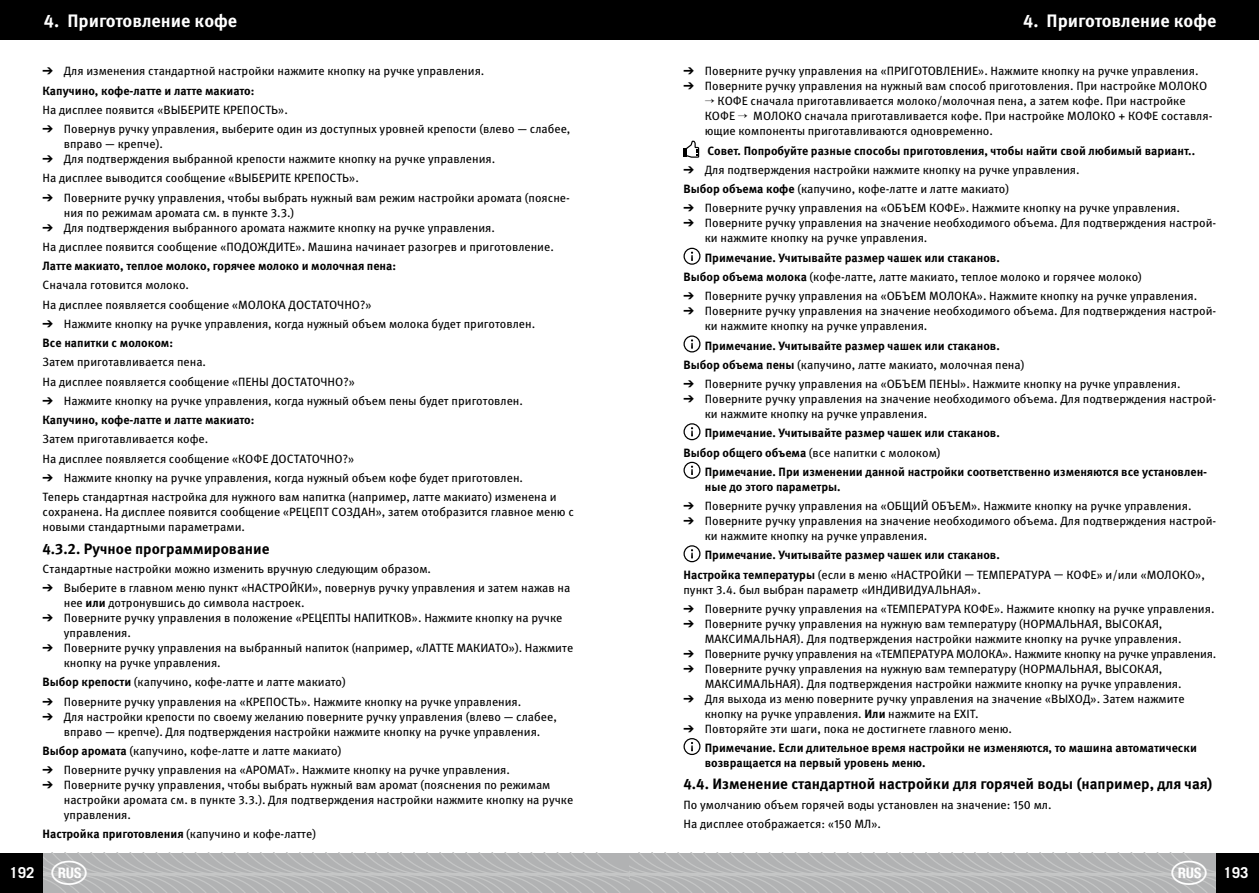
<style>
.page{position:relative;width:1259px;height:893px;background:#fff}
.page>*{position:absolute;margin:0;border:0;box-sizing:border-box;transform-origin:0 0}
.t1{font:700 18px "Meta Pro";color:#fff}
.t2{font:700 15px "Meta Pro";color:#000}
.t3{font:700 15px "Trade Gothic LT Std";color:#fff}
.t4{font:12px/15px "Meta Pro";color:#000}
.t5{font:700 12px/19.2px "Meta Pro";color:#000}
.s1{font-weight:700}
.s2{font-weight:400}
</style>
<div class="page">
<svg style="left:683px;top:141px;width:16px;height:17px"></svg>
<svg style="left:683px;top:248px;width:17px;height:17px"></svg>
<svg style="left:683px;top:335px;width:17px;height:17px"></svg>
<svg style="left:683px;top:423px;width:17px;height:17px"></svg>
<svg style="left:683px;top:462px;width:17px;height:17px"></svg>
<svg style="left:683px;top:545px;width:17px;height:17px"></svg>
<svg style="left:683px;top:738px;width:17px;height:17px"></svg>
<div style="left:0;top:0;width:1258px;height:40px;background:#000"></div>
<div style="left:1216px;top:853px;width:42px;height:40px;background:#000"></div>
<div style="left:0;top:853px;width:42px;height:40px;background:#000"></div>
<svg style="left:42px;top:853px;width:1174px;height:40px;background:#b5b6b7"></svg>
<h1 class="t1" style="left:44px;top:9px;width:195px">4. Приготовление кофе</h1>
<h1 class="t1" style="left:1023px;top:9px;width:195px">4. Приготовление кофе</h1>
<p class="t4" style="left:64px;top:64px;width:422px">Для изменения стандартной настройки нажмите кнопку на ручке управления.</p>
<p class="t5" style="left:43px;top:81px;width:213px">Капучино, кофе-латте и латте макиато:</p>
<p class="t4" style="left:64px;top:100px;width:508px;line-height:19.2px;text-indent:-21px">На дисплее появится «ВЫБЕРИТЕ КРЕПОСТЬ».<br>Повернув ручку управления, выберите один из доступных уровней крепости (влево — слабее,</p>
<p class="t4" style="left:64px;top:137px;width:433px">вправо — крепче).<br>Для подтверждения выбранной крепости нажмите кнопку на ручке управления.</p>
<p class="t4" style="left:64px;top:169px;width:507px;line-height:19.2px;text-indent:-21px">На дисплее выводится сообщение «ВЫБЕРИТЕ КРЕПОСТЬ».<br>Поверните ручку управления, чтобы выбрать нужный вам режим настройки аромата (поясне-</p>
<p class="t4" style="left:64px;top:205px;width:433px">ния по режимам аромата см. в пункте 3.3.)<br>Для подтверждения выбранного аромата нажмите кнопку на ручке управления.</p>
<p class="t4" style="left:43px;top:239px;width:513px">На дисплее появится сообщение «ПОДОЖДИТЕ». Машина начинает разогрев и приготовление.</p>
<p class="t5" style="left:43px;top:257px;width:355px">Латте макиато, теплое молоко, горячее молоко и молочная пена:</p>
<p class="t4" style="left:43px;top:278px;width:148px">Сначала готовится молоко.</p>
<p class="t4" style="left:43px;top:297px;width:331px">На дисплее появляется сообщение «МОЛОКА ДОСТАТОЧНО?»</p>
<p class="t4" style="left:64px;top:316px;width:473px">Нажмите кнопку на ручке управления, когда нужный объем молока будет приготовлен.</p>
<p class="t5" style="left:43px;top:334px;width:132px">Все напитки с молоком:</p>
<p class="t4" style="left:43px;top:355px;width:165px">Затем приготавливается пена.</p>
<p class="t4" style="left:43px;top:374px;width:314px">На дисплее появляется сообщение «ПЕНЫ ДОСТАТОЧНО?»</p>
<p class="t4" style="left:64px;top:393px;width:461px">Нажмите кнопку на ручке управления, когда нужный объем пены будет приготовлен.</p>
<p class="t5" style="left:43px;top:411px;width:213px">Капучино, кофе-латте и латте макиато:</p>
<p class="t4" style="left:43px;top:432px;width:167px">Затем приготавливается кофе.</p>
<p class="t4" style="left:43px;top:451px;width:313px">На дисплее появляется сообщение «КОФЕ ДОСТАТОЧНО?»</p>
<p class="t4" style="left:64px;top:470px;width:461px">Нажмите кнопку на ручке управления, когда нужный объем кофе будет приготовлен.</p>
<p class="t4" style="left:43px;top:490px;width:515px">Теперь стандартная настройка для нужного вам напитка (например, латте макиато) изменена и</p>
<p class="t4" style="left:43px;top:505px;width:533px">сохранена. На дисплее появится сообщение «РЕЦЕПТ СОЗДАН», затем отобразится главное меню с новыми стандартными параметрами.</p>
<p class="t2" style="left:43px;top:539px;width:228px">4.3.2. Ручное программирование</p>
<p class="t4" style="left:64px;top:559px;width:508px;line-height:19.2px;text-indent:-21px">Стандартные настройки можно изменить вручную следующим образом.<br>Выберите в главном меню пункт «НАСТРОЙКИ», повернув ручку управления и затем нажав на</p>
<p class="t4" style="left:64px;top:595px;width:511px">нее <span class="s1">или</span> дотронувшись до символа настроек.<br>Поверните ручку управления в положение «РЕЦЕПТЫ НАПИТКОВ». Нажмите кнопку на ручке управления.<br>Поверните ручку управления на выбранный напиток (например, «ЛАТТЕ МАКИАТО»). Нажмите кнопку на ручке управления.</p>
<p class="t4" style="left:64px;top:673px;width:459px;line-height:19.2px;text-indent:-21px"><span class="s1">Выбор крепости</span> (капучино, кофе-латте и латте макиато)<br>Поверните ручку управления на «КРЕПОСТЬ». Нажмите кнопку на ручке управления.</p>
<p class="t4" style="left:64px;top:709px;width:494px">Для настройки крепости по своему желанию поверните ручку управления (влево — слабее, вправо — крепче). Для подтверждения настройки нажмите кнопку на ручке управления.</p>
<p class="t4" style="left:64px;top:741px;width:448px;line-height:19.2px;text-indent:-21px"><span class="s1">Выбор аромата</span> (капучино, кофе-латте и латте макиато)<br>Поверните ручку управления на «АРОМАТ». Нажмите кнопку на ручке управления.</p>
<p class="t4" style="left:64px;top:777px;width:511px">Поверните ручку управления, чтобы выбрать нужный вам аромат (пояснения по режимам настройки аромата см. в пункте 3.3.). Для подтверждения настройки нажмите кнопку на ручке управления.</p>
<p class="t5" style="left:43px;top:825px;width:275px">Настройка приготовления <span class="s2">(капучино и кофе-латте)</span></p>
<p class="t4" style="left:705px;top:64px;width:495px">Поверните ручку управления на «ПРИГОТОВЛЕНИЕ». Нажмите кнопку на ручке управления.</p>
<p class="t4" style="left:705px;top:79px;width:504px">Поверните ручку управления на нужный вам способ приготовления. При настройке МОЛОКО</p>
<p class="t4" style="left:717px;top:94px;width:469px">КОФЕ сначала приготавливается молоко/молочная пена, а затем кофе. При настройке</p>
<p class="t4" style="left:705px;top:109px;width:32px">КОФЕ</p>
<p class="t4" style="left:705px;top:109px;width:509px;text-indent:49px">МОЛОКО сначала приготавливается кофе. При настройке МОЛОКО + КОФЕ составля&shy;ющие компоненты приготавливаются одновременно.</p>
<p class="t5" style="left:707px;top:141px;width:489px">Совет. Попробуйте разные способы приготовления, чтобы найти свой любимый вариант..</p>
<p class="t4" style="left:683px;top:160px;width:398px;line-height:19.2px;text-indent:21px">Для подтверждения настройки нажмите кнопку на ручке управления.<br><span class="s1">Выбор объема кофе</span> (капучино, кофе-латте и латте макиато)</p>
<p class="t4" style="left:705px;top:201px;width:513px">Поверните ручку управления на «ОБЪЕМ КОФЕ». Нажмите кнопку на ручке управления.<br>Поверните ручку управления на значение необходимого объема. Для подтверждения настрой&shy;ки нажмите кнопку на ручке управления.</p>
<p class="t5" style="left:705px;top:248px;width:297px">Примечание. Учитывайте размер чашек или стаканов.</p>
<p class="t4" style="left:683px;top:269px;width:460px"><span class="s1">Выбор объема молока</span> (кофе-латте, латте макиато, теплое молоко и горячее молоко)</p>
<p class="t4" style="left:705px;top:289px;width:494px">Поверните ручку управления на «ОБЪЕМ МОЛОКА». Нажмите кнопку на ручке управления.</p>
<p class="t4" style="left:705px;top:304px;width:513px">Поверните ручку управления на значение необходимого объема. Для подтверждения настрой&shy;ки нажмите кнопку на ручке управления.</p>
<p class="t5" style="left:705px;top:336px;width:297px">Примечание. Учитывайте размер чашек или стаканов.</p>
<p class="t4" style="left:683px;top:357px;width:342px"><span class="s1">Выбор объема пены</span> (капучино, латте макиато, молочная пена)</p>
<p class="t4" style="left:705px;top:376px;width:477px">Поверните ручку управления на «ОБЪЕМ ПЕНЫ». Нажмите кнопку на ручке управления.</p>
<p class="t4" style="left:705px;top:391px;width:513px">Поверните ручку управления на значение необходимого объема. Для подтверждения настрой&shy;ки нажмите кнопку на ручке управления.</p>
<p class="t5" style="left:683px;top:424px;width:318px;text-indent:21px">Примечание. Учитывайте размер чашек или стаканов.<br>Выбор общего объема <span class="s2">(все напитки с молоком)</span></p>
<p class="t5" style="left:705px;top:464px;width:504px;line-height:15px">Примечание. При изменении данной настройки соответственно изменяются все установлен&shy;ные до этого параметры.</p>
<p class="t4" style="left:705px;top:498px;width:513px">Поверните ручку управления на «ОБЩИЙ ОБЪЕМ». Нажмите кнопку на ручке управления.<br>Поверните ручку управления на значение необходимого объема. Для подтверждения настрой&shy;ки нажмите кнопку на ручке управления.</p>
<p class="t5" style="left:683px;top:546px;width:523px;text-indent:21px">Примечание. Учитывайте размер чашек или стаканов.<br>Настройка температуры <span class="s2">(если в меню «НАСТРОЙКИ — ТЕМПЕРАТУРА — КОФЕ» и/или «МОЛОКО»,</span></p>
<p class="t4" style="left:705px;top:580px;width:511px;line-height:19.2px;text-indent:-21px">пункт 3.4. был выбран параметр «ИНДИВИДУАЛЬНАЯ».<br>Поверните ручку управления на «ТЕМПЕРАТУРА КОФЕ». Нажмите кнопку на ручке управления.</p>
<p class="t4" style="left:705px;top:616px;width:513px">Поверните ручку управления на нужную вам температуру (НОРМАЛЬНАЯ, ВЫСОКАЯ, МАКСИМАЛЬНАЯ). Для подтверждения настройки нажмите кнопку на ручке управления.<br>Поверните ручку управления на «ТЕМПЕРАТУРА МОЛОКА». Нажмите кнопку на ручке управления.<br>Поверните ручку управления на нужную вам температуру (НОРМАЛЬНАЯ, ВЫСОКАЯ, МАКСИМАЛЬНАЯ). Для подтверждения настройки нажмите кнопку на ручке управления.<br>Для выхода из меню поверните ручку управления на значение «ВЫХОД». Затем нажмите кнопку на ручке управления. <span class="s1">Или</span> нажмите на EXIT.<br>Повторяйте эти шаги, пока не достигнете главного меню.</p>
<p class="t5" style="left:705px;top:740px;width:494px;line-height:15px">Примечание. Если длительное время настройки не изменяются, то машина автоматически возвращается на первый уровень меню.</p>
<p class="t2" style="left:683px;top:775px;width:530px">4.4. Изменение стандартной настройки для горячей воды (например, для чая)</p>
<p class="t4" style="left:683px;top:795px;width:369px;line-height:19.2px">По умолчанию объем горячей воды установлен на значение: 150 мл.<br>На дисплее отображается: «150 МЛ».</p>
<p class="t3" style="left:9px;top:863px;width:27px">192</p>
<p class="t3" style="left:1223px;top:863px;width:27px">193</p>
</div>
